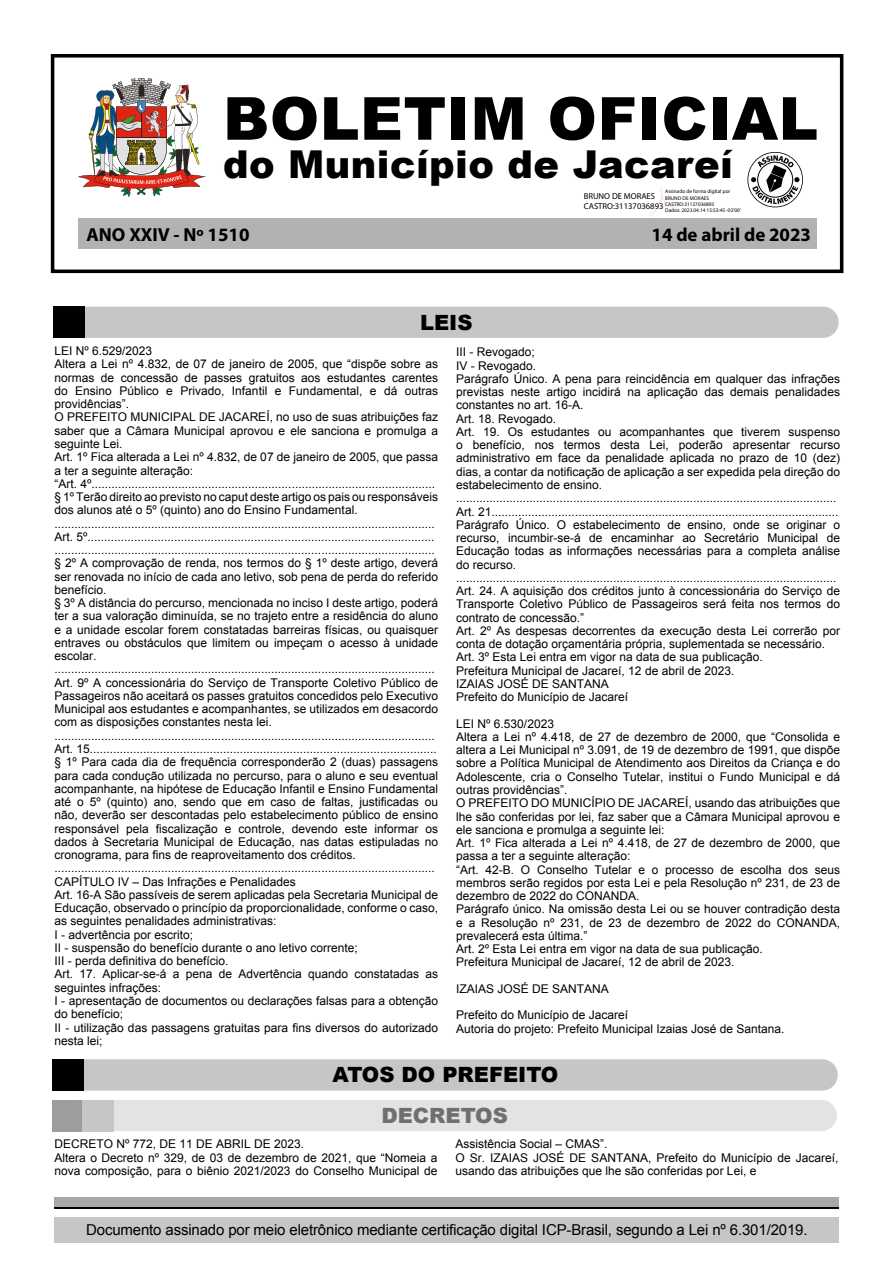
<style>
.page{position:relative;width:893px;height:1263px;background:#fff}
.page>*{position:absolute;margin:0;border:0;box-sizing:border-box;transform-origin:0 0}
.t1{font:900 59.4px "Arial";letter-spacing:.01em;color:#000}
.t2{font:900 38.4px "Arial";letter-spacing:.01em;color:#000}
.t3{font:900 21px "Arial";color:#000}
.t4{font:900 21px "Arial";color:#706f6f}
.t5{font:700 18.9px "Myriad Pro";color:#000}
.t6{font:15px "Arial";letter-spacing:-.01em;color:#000}
.t7{font:12px/13.2px "Arial";color:#000}
.t8{font:8.55px/10.4px "Myriad Pro";color:#000}
.t9{font:5.25px/6.4px "Myriad Pro";color:#000}
</style>
<div class="page">
<hr style="left:54px;top:1206px;width:785px;height:3px;background:#000">
<div style="left:54px;top:1197px;width:785px;height:10px;background:#a8a8a7"></div>
<div style="left:54px;top:1217px;width:785px;height:25px;background:#c6c6c6"></div>
<div style="left:51px;top:54px;width:792px;height:219px;border:4px solid #000"></div>
<div style="left:78px;top:218px;width:739px;height:31px;background:#b2b2b2"></div>
<img style="left:78px;top:78px;width:128px;height:119px">
<svg style="left:747px;top:152px;width:56px;height:55px"></svg>
<div style="left:54px;top:307px;width:785px;height:31px;background:#c6c6c6;border-radius:16px"></div>
<div style="left:54px;top:307px;width:31px;height:31px;background:#000"></div>
<div style="left:53px;top:1059px;width:785px;height:31px;background:#c6c6c6;border-radius:16px"></div>
<div style="left:53px;top:1059px;width:31px;height:31px;background:#000"></div>
<div style="left:52px;top:1100px;width:785px;height:31px;background:#e4e3e3;border-radius:16px"></div>
<div style="left:52px;top:1100px;width:31px;height:31px;background:#9d9d9c"></div>
<div style="left:83px;top:1100px;width:31px;height:31px;background:#c6c6c6"></div>
<svg style="left:649px;top:187px;width:29px;height:29px"></svg>
<h1 class="t1" style="left:223px;top:96px;width:597px">BOLETIM OFICIAL</h1>
<h2 class="t2" style="left:223px;top:150px;width:511px">do Município de Jacareí</h2>
<p class="t8" style="left:584px;top:191px;width:81px">BRUNO DE MORAES<br>CASTRO:31137036893</p>
<p class="t9" style="left:665px;top:189px;width:77px">Assinado de forma digital por<br>BRUNO DE MORAES<br>CASTRO:31137036893<br>Dados: 2023.04.14 15:53:45 -03'00'</p>
<h3 class="t5" style="left:87px;top:223px;width:165px">ANO XXIV - Nº 1510</h3>
<h3 class="t5" style="left:651px;top:223px;width:161px">14 de abril de 2023</h3>
<h3 class="t3" style="left:420px;top:314px;width:54px">LEIS</h3>
<p class="t7" style="left:54px;top:345px;width:385px">LEI Nº 6.529/2023<br>Altera a Lei nº 4.832, de 07 de janeiro de 2005, que “dispõe sobre as normas de concessão de passes gratuitos aos estudantes carentes do Ensino Público e Privado, Infantil e Fundamental, e dá outras providências”.<br>O PREFEITO MUNICIPAL DE JACAREÍ, no uso de suas atribuições faz saber que a Câmara Municipal aprovou e ele sanciona e promulga a seguinte Lei.<br>Art. 1º Fica alterada a Lei nº 4.832, de 07 de janeiro de 2005, que passa a ter a seguinte alteração:<br>“Art. 4º....................................................................................................... § 1º Terão direito ao previsto no caput deste artigo os pais ou responsáveis dos alunos até o 5º (quinto) ano do Ensino Fundamental. ..................................................................................................................<br>Art. 5º........................................................................................................ .................................................................................................................. § 2º A comprovação de renda, nos termos do § 1º deste artigo, deverá ser renovada no início de cada ano letivo, sob pena de perda do referido benefício.<br>§ 3º A distância do percurso, mencionada no inciso I deste artigo, poderá ter a sua valoração diminuída, se no trajeto entre a residência do aluno e a unidade escolar forem constatadas barreiras físicas, ou quaisquer entraves ou obstáculos que limitem ou impeçam o acesso à unidade escolar. ..................................................................................................................<br>Art. 9º A concessionária do Serviço de Transporte Coletivo Público de Passageiros não aceitará os passes gratuitos concedidos pelo Executivo Municipal aos estudantes e acompanhantes, se utilizados em desacordo com as disposições constantes nesta lei. ..................................................................................................................<br>Art. 15........................................................................................................ § 1º Para cada dia de frequência corresponderão 2 (duas) passagens para cada condução utilizada no percurso, para o aluno e seu eventual acompanhante, na hipótese de Educação Infantil e Ensino Fundamental até o 5º (quinto) ano, sendo que em caso de faltas, justificadas ou não, deverão ser descontadas pelo estabelecimento público de ensino responsável pela fiscalização e controle, devendo este informar os dados à Secretaria Municipal de Educação, nas datas estipuladas no cronograma, para fins de reaproveitamento dos créditos. ..................................................................................................................<br>CAPÍTULO IV – Das Infrações e Penalidades<br>Art. 16-A São passíveis de serem aplicadas pela Secretaria Municipal de Educação, observado o princípio da proporcionalidade, conforme o caso, as seguintes penalidades administrativas:<br>I - advertência por escrito;<br>II - suspensão do benefício durante o ano letivo corrente;<br>III - perda definitiva do benefício.<br>Art. 17. Aplicar-se-á a pena de Advertência quando constatadas as seguintes infrações:<br>I - apresentação de documentos ou declarações falsas para a obtenção do benefício;<br>II - utilização das passagens gratuitas para fins diversos do autorizado nesta lei;</p>
<p class="t7" style="left:456px;top:347px;width:385px">III - Revogado;<br>IV - Revogado.<br>Parágrafo Único. A pena para reincidência em qualquer das infrações previstas neste artigo incidirá na aplicação das demais penalidades constantes no art. 16-A.<br>Art. 18. Revogado.<br>Art. 19. Os estudantes ou acompanhantes que tiverem suspenso o benefício, nos termos desta Lei, poderão apresentar recurso administrativo em face da penalidade aplicada no prazo de 10 (dez) dias, a contar da notificação de aplicação a ser expedida pela direção do estabelecimento de ensino. ..................................................................................................................<br>Art. 21........................................................................................................<br>Parágrafo Único. O estabelecimento de ensino, onde se originar o recurso, incumbir-se-á de encaminhar ao Secretário Municipal de Educação todas as informações necessárias para a completa análise do recurso. ..................................................................................................................<br>Art. 24. A aquisição dos créditos junto à concessionária do Serviço de Transporte Coletivo Público de Passageiros será feita nos termos do contrato de concessão.”<br>Art. 2º As despesas decorrentes da execução desta Lei correrão por conta de dotação orçamentária própria, suplementada se necessário.<br>Art. 3º Esta Lei entra em vigor na data de sua publicação.<br>Prefeitura Municipal de Jacareí, 12 de abril de 2023.<br>IZAIAS JOSÉ DE SANTANA<br>Prefeito do Município de Jacareí</p>
<p class="t7" style="left:456px;top:718px;width:385px">LEI Nº 6.530/2023<br>Altera a Lei nº 4.418, de 27 de dezembro de 2000, que “Consolida e altera a Lei Municipal nº 3.091, de 19 de dezembro de 1991, que dispõe sobre a Política Municipal de Atendimento aos Direitos da Criança e do Adolescente, cria o Conselho Tutelar, institui o Fundo Municipal e dá outras providências”.<br>O PREFEITO DO MUNICÍPIO DE JACAREÍ, usando das atribuições que lhe são conferidas por lei, faz saber que a Câmara Municipal aprovou e ele sanciona e promulga a seguinte lei:<br>Art. 1º Fica alterada a Lei nº 4.418, de 27 de dezembro de 2000, que passa a ter a seguinte alteração:<br>“Art. 42-B. O Conselho Tutelar e o processo de escolha dos seus membros serão regidos por esta Lei e pela Resolução nº 231, de 23 de dezembro de 2022 do CONANDA.<br>Parágrafo único. Na omissão desta Lei ou se houver contradição desta e a Resolução nº 231, de 23 de dezembro de 2022 do CONANDA, prevalecerá esta última.”<br>Art. 2º Esta Lei entra em vigor na data de sua publicação.<br>Prefeitura Municipal de Jacareí, 12 de abril de 2023.</p>
<p class="t7" style="left:456px;top:983px;width:154px">IZAIAS JOSÉ DE SANTANA</p>
<p class="t7" style="left:456px;top:1010px;width:330px">Prefeito do Município de Jacareí<br>Autoria do projeto: Prefeito Municipal Izaias José de Santana.</p>
<h3 class="t3" style="left:333px;top:1067px;width:227px">ATOS DO PREFEITO</h3>
<h3 class="t4" style="left:381px;top:1108px;width:128px">DECRETOS</h3>
<p class="t7" style="left:54px;top:1139px;width:385px">DECRETO Nº 772, DE 11 DE ABRIL DE 2023.<br>Altera o Decreto nº 329, de 03 de dezembro de 2021, que “Nomeia a nova composição, para o biênio 2021/2023 do Conselho Municipal de</p>
<p class="t7" style="left:455px;top:1139px;width:385px">Assistência Social – CMAS”.<br>O Sr. IZAIAS JOSÉ DE SANTANA, Prefeito do Município de Jacareí, usando das atribuições que lhe são conferidas por Lei, e</p>
<p class="t6" style="left:86px;top:1220px;width:723px">Documento assinado por meio eletrônico mediante certificação digital ICP-Brasil, segundo a Lei nº 6.301/2019.</p>
</div>
